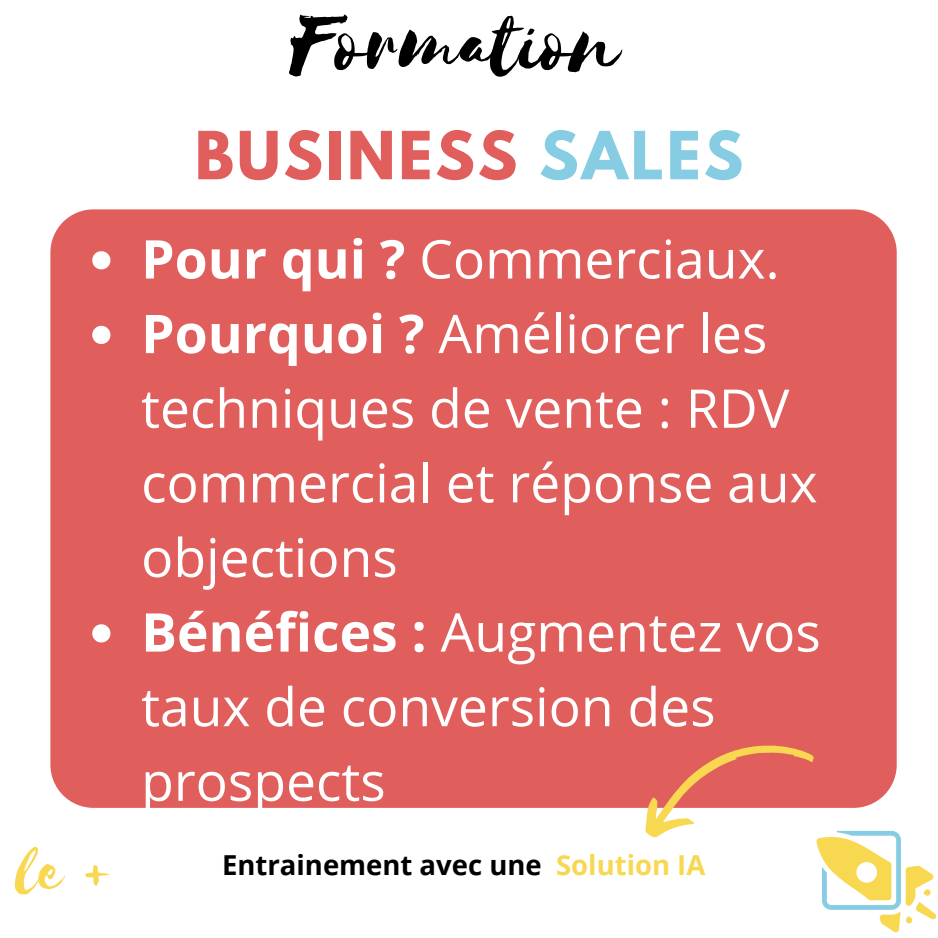
<style>
.page{position:relative;width:938px;height:938px;background:#fff}
.page>*{position:absolute;margin:0;border:0;box-sizing:border-box;transform-origin:0 0}
.t1{font:96.25px "Selima";color:#000}
.t2{font:71.5px "Selima";color:#f8d751}
.t3{font:700 58.75px "League Spartan";letter-spacing:.05em;color:#e05f5d}
.t4{font:53.25px/74.5px "Open Sans";color:#fff}
.t5{font:700 27.5px "Open Sans";color:#000}
.s1{color:#86cce3}
.s2{font-weight:700}
.s3{color:#f8d751}
</style>
<div class="page">
<div style="left:50px;top:209px;width:846px;height:598px;background:#e05f5d"></div>
<svg style="left:92px;top:251px;width:18px;height:18px"></svg>
<svg style="left:92px;top:326px;width:18px;height:18px"></svg>
<svg style="left:92px;top:624px;width:18px;height:18px"></svg>
<svg style="left:629px;top:714px;width:308px;height:219px"></svg>
<p class="t1" style="left:293px;top:-9px;width:329px">Formation</p>
<p class="t3" style="left:195px;top:126px;width:550px">BUSINESS <span class="s1">SALES</span></p>
<h1 class="t4" style="left:141px;top:220px;width:640px"><span class="s2">Pour qui ?</span> Commerciaux.</h1>
<p class="t4" style="left:141px;top:295px;width:678px"><span class="s2">Pourquoi ?</span> Améliorer les techniques de vente : RDV commercial et réponse aux objections</p>
<p class="t4" style="left:141px;top:593px;width:681px"><span class="s2">Bénéfices :</span> Augmentez vos taux de conversion des prospects</p>
<p class="t2" style="left:16px;top:832px;width:100px">le +</p>
<h2 class="t5" style="left:222px;top:846px;width:485px">Entrainement avec une <span class="s3">Solution IA</span></h2>
</div>
